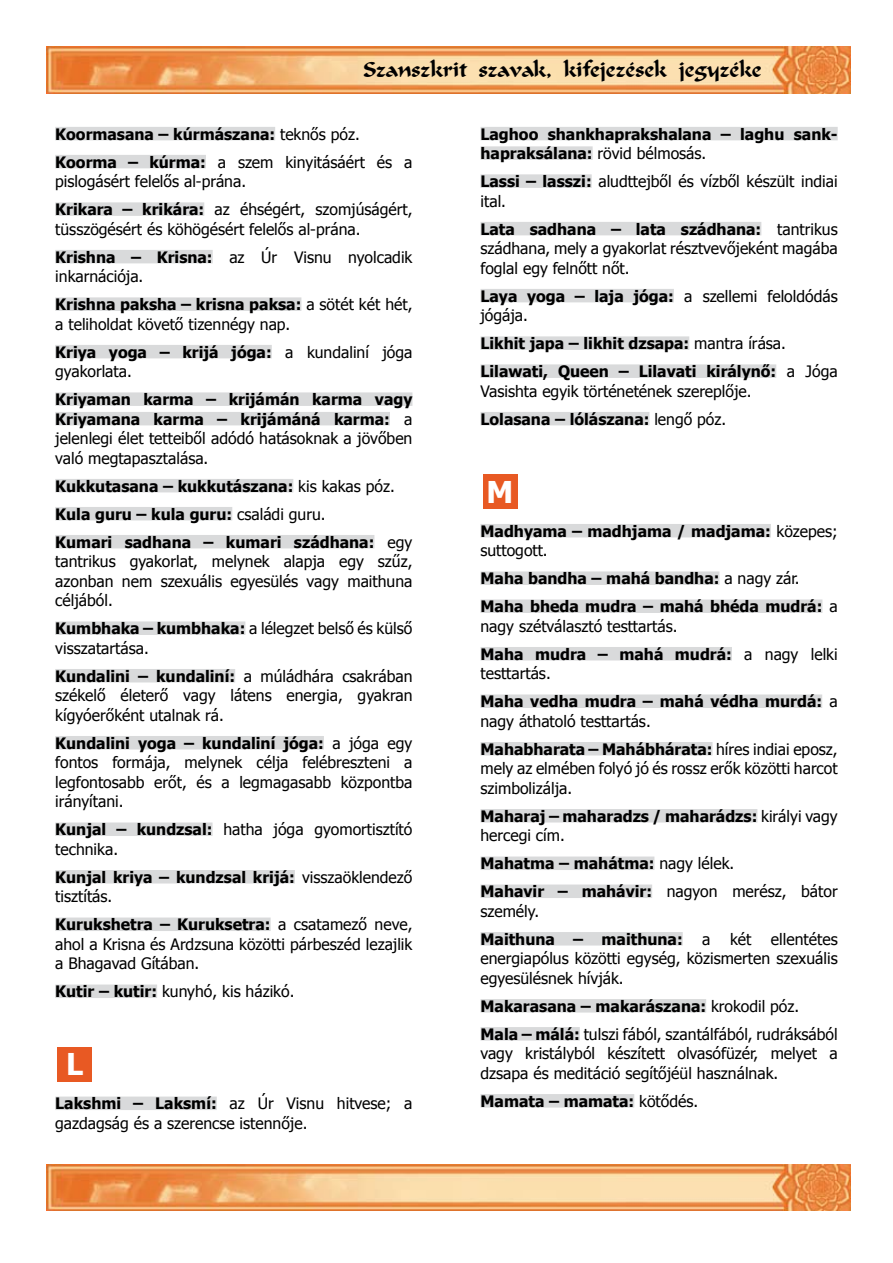
<style>
.page{position:relative;width:893px;height:1263px;background:#fff}
.page>*{position:absolute;margin:0;border:0;box-sizing:border-box;transform-origin:0 0}
.t1{font:700 30px "Tahoma";color:#fff}
.t2{font:21px "Merlin";letter-spacing:-.01em;color:#000}
.t3{font:15.75px/19.5px "Tahoma";color:#000}
.t4{font:700 15.75px/28px "Tahoma";color:#000}
.s1{font-weight:400}
.s2{font-weight:700}
</style>
<div class="page">
<img style="left:47px;top:47px;width:803px;height:46px">
<img style="left:47px;top:1164px;width:803px;height:47px">
<div style="left:55px;top:127px;width:220px;height:13px;background:#d9dadb"></div>
<div style="left:55px;top:155px;width:151px;height:13px;background:#d9dadb"></div>
<div style="left:55px;top:202px;width:149px;height:14px;background:#d9dadb"></div>
<div style="left:55px;top:250px;width:158px;height:13px;background:#d9dadb"></div>
<div style="left:55px;top:297px;width:246px;height:14px;background:#d9dadb"></div>
<div style="left:55px;top:345px;width:217px;height:13px;background:#d9dadb"></div>
<div style="left:55px;top:392px;width:357px;height:14px;background:#d9dadb"></div>
<div style="left:55px;top:412px;width:335px;height:13px;background:#d9dadb"></div>
<div style="left:55px;top:479px;width:238px;height:13px;background:#d9dadb"></div>
<div style="left:55px;top:507px;width:177px;height:13px;background:#d9dadb"></div>
<div style="left:55px;top:535px;width:319px;height:13px;background:#d9dadb"></div>
<div style="left:55px;top:621px;width:190px;height:14px;background:#d9dadb"></div>
<div style="left:55px;top:669px;width:180px;height:13px;background:#d9dadb"></div>
<div style="left:55px;top:736px;width:269px;height:13px;background:#d9dadb"></div>
<div style="left:55px;top:822px;width:158px;height:14px;background:#d9dadb"></div>
<div style="left:55px;top:870px;width:240px;height:13px;background:#d9dadb"></div>
<div style="left:55px;top:917px;width:216px;height:14px;background:#d9dadb"></div>
<div style="left:55px;top:984px;width:102px;height:14px;background:#d9dadb"></div>
<div style="left:55px;top:1096px;width:162px;height:14px;background:#d9dadb"></div>
<div style="left:58px;top:1047px;width:34px;height:34px;background:#e85923"></div>
<div style="left:480px;top:127px;width:358px;height:13px;background:#d9dadb"></div>
<div style="left:480px;top:146px;width:113px;height:14px;background:#d9dadb"></div>
<div style="left:480px;top:174px;width:112px;height:14px;background:#d9dadb"></div>
<div style="left:480px;top:222px;width:281px;height:13px;background:#d9dadb"></div>
<div style="left:480px;top:289px;width:194px;height:13px;background:#d9dadb"></div>
<div style="left:480px;top:336px;width:209px;height:14px;background:#d9dadb"></div>
<div style="left:480px;top:364px;width:296px;height:14px;background:#d9dadb"></div>
<div style="left:480px;top:412px;width:169px;height:13px;background:#d9dadb"></div>
<div style="left:480px;top:524px;width:291px;height:13px;background:#d9dadb"></div>
<div style="left:480px;top:571px;width:239px;height:14px;background:#d9dadb"></div>
<div style="left:480px;top:599px;width:342px;height:14px;background:#d9dadb"></div>
<div style="left:480px;top:647px;width:252px;height:13px;background:#d9dadb"></div>
<div style="left:480px;top:694px;width:342px;height:14px;background:#d9dadb"></div>
<div style="left:480px;top:742px;width:232px;height:13px;background:#d9dadb"></div>
<div style="left:480px;top:809px;width:277px;height:13px;background:#d9dadb"></div>
<div style="left:480px;top:856px;width:174px;height:14px;background:#d9dadb"></div>
<div style="left:480px;top:884px;width:172px;height:14px;background:#d9dadb"></div>
<div style="left:480px;top:932px;width:203px;height:13px;background:#d9dadb"></div>
<div style="left:480px;top:999px;width:226px;height:13px;background:#d9dadb"></div>
<div style="left:480px;top:1027px;width:100px;height:13px;background:#d9dadb"></div>
<div style="left:480px;top:1094px;width:154px;height:13px;background:#d9dadb"></div>
<div style="left:483px;top:475px;width:34px;height:34px;background:#e85923"></div>
<h2 class="t2" style="left:363px;top:57px;width:401px">Szanszkrit szavak, kifejezések jegyzéke</h2>
<p class="t4" style="left:55px;top:119px;width:359px">Koormasana – kúrmászana: <span class="s1">teknős póz.<br></span>Koorma – kúrma: <span class="s1">a szem kinyitásáért és a</span></p>
<p class="t3" style="left:55px;top:167px;width:359px;line-height:28px">pislogásért felelős al-prána.<br><span class="s2">Krikara – krikára:</span> az éhségért, szomjúságért,</p>
<p class="t3" style="left:55px;top:214px;width:359px;line-height:28px">tüsszögésért és köhögésért felelős al-prána.<br><span class="s2">Krishna – Krisna:</span> az Úr Visnu nyolcadik</p>
<p class="t3" style="left:55px;top:262px;width:359px;line-height:28px">inkarnációja.<br><span class="s2">Krishna paksha – krisna paksa:</span> a sötét két hét,</p>
<p class="t3" style="left:55px;top:309px;width:359px;line-height:28px">a teliholdat követő tizennégy nap.<br><span class="s2">Kriya yoga – krijá jóga:</span> a kundaliní jóga</p>
<p class="t3" style="left:55px;top:361px;width:78px">gyakorlata.</p>
<p class="t3" style="left:55px;top:389px;width:359px;text-align:justify"><span class="s2">Kriyaman karma – krijámán karma vagy Kriyamana karma – krijámáná karma:</span> a jelenlegi élet tetteiből adódó hatásoknak a jövőben való megtapasztalása.</p>
<p class="t4" style="left:55px;top:471px;width:359px">Kukkutasana – kukkutászana: <span class="s1">kis kakas póz.<br></span>Kula guru – kula guru: <span class="s1">családi guru.<br></span>Kumari sadhana – kumari szádhana: <span class="s1">egy</span></p>
<p class="t3" style="left:55px;top:551px;width:359px;text-align:justify">tantrikus gyakorlat, melynek alapja egy szűz, azonban nem szexuális egyesülés vagy maithuna céljából.</p>
<p class="t3" style="left:55px;top:618px;width:359px"><span class="s2">Kumbhaka – kumbhaka:</span> a lélegzet belső és külső visszatartása.</p>
<p class="t3" style="left:55px;top:665px;width:359px;text-align:justify"><span class="s2">Kundalini – kundaliní:</span> a múládhára csakrában székelő életerő vagy látens energia, gyakran kígyóerőként utalnak rá.</p>
<p class="t3" style="left:55px;top:732px;width:359px;text-align:justify"><span class="s2">Kundalini yoga – kundaliní jóga:</span> a jóga egy fontos formája, melynek célja felébreszteni a legfontosabb erőt, és a legmagasabb központba irányítani.</p>
<p class="t3" style="left:55px;top:819px;width:359px"><span class="s2">Kunjal – kundzsal:</span> hatha jóga gyomortisztító technika.</p>
<p class="t4" style="left:55px;top:866px;width:359px;line-height:19.5px">Kunjal kriya – kundzsal krijá: <span class="s1">visszaöklendező tisztítás.</span></p>
<p class="t3" style="left:55px;top:914px;width:359px;text-align:justify"><span class="s2">Kurukshetra – Kuruksetra:</span> a csatamező neve, ahol a Krisna és Ardzsuna közötti párbeszéd lezajlik a Bhagavad Gítában.</p>
<p class="t3" style="left:55px;top:981px;width:241px"><span class="s2">Kutir – kutir:</span> kunyhó, kis házikó.</p>
<h1 class="t1" style="left:66px;top:1043px;width:19px">L</h1>
<p class="t3" style="left:55px;top:1093px;width:359px"><span class="s2">Lakshmi – Laksmí:</span> az Úr Visnu hitvese; a gazdagság és a szerencse istennője.</p>
<p class="t4" style="left:480px;top:123px;width:359px;line-height:19.5px">Laghoo shankhaprakshalana – laghu sank&shy;hapraksálana: <span class="s1">rövid bélmosás.</span></p>
<p class="t3" style="left:480px;top:171px;width:359px"><span class="s2">Lassi – lasszi:</span> aludttejből és vízből készült indiai ital.</p>
<p class="t3" style="left:480px;top:218px;width:359px;text-align:justify"><span class="s2">Lata sadhana – lata szádhana:</span> tantrikus szádhana, mely a gyakorlat résztvevőjeként magába foglal egy felnőtt nőt.</p>
<p class="t3" style="left:480px;top:285px;width:359px"><span class="s2">Laya yoga – laja jóga:</span> a szellemi feloldódás jógája.</p>
<p class="t4" style="left:480px;top:328px;width:359px">Likhit japa – likhit dzsapa: <span class="s1">mantra írása.<br></span>Lilawati, Queen – Lilavati királynő: <span class="s1">a Jóga</span></p>
<p class="t3" style="left:480px;top:376px;width:273px;line-height:28px">Vasishta egyik történetének szereplője.<br><span class="s2">Lolasana – lólászana:</span> lengő póz.</p>
<h1 class="t1" style="left:486px;top:471px;width:28px">M</h1>
<p class="t4" style="left:480px;top:520px;width:359px;line-height:19.5px">Madhyama – madhjama / madjama: <span class="s1">közepes; suttogott.</span></p>
<p class="t4" style="left:480px;top:563px;width:359px">Maha bandha – mahá bandha: <span class="s1">a nagy zár.<br></span>Maha bheda mudra – mahá bhéda mudrá: <span class="s1">a</span></p>
<p class="t3" style="left:480px;top:611px;width:359px;line-height:28px">nagy szétválasztó testtartás.<br><span class="s2">Maha mudra – mahá mudrá:</span> a nagy lelki</p>
<p class="t4" style="left:480px;top:658px;width:359px"><span class="s1">testtartás.<br></span>Maha vedha mudra – mahá védha murdá: <span class="s1">a</span></p>
<p class="t3" style="left:480px;top:706px;width:359px;line-height:28px">nagy áthatoló testtartás.<br><span class="s2">Mahabharata – Mahábhárata:</span> híres indiai eposz,</p>
<p class="t3" style="left:480px;top:758px;width:359px">mely az elmében folyó jó és rossz erők közötti harcot szimbolizálja.</p>
<p class="t4" style="left:480px;top:805px;width:359px;line-height:19.5px">Maharaj – maharadzs / maharádzs: <span class="s1">királyi vagy hercegi cím.</span></p>
<p class="t4" style="left:480px;top:848px;width:359px">Mahatma – mahátma: <span class="s1">nagy lélek.<br></span>Mahavir – mahávir: <span class="s1">nagyon merész, bátor</span></p>
<p class="t3" style="left:480px;top:896px;width:359px;line-height:28px">személy.<br><span class="s2">Maithuna – maithuna:</span> a két ellentétes</p>
<p class="t3" style="left:480px;top:948px;width:359px">energiapólus közötti egység, közismerten szexuális egyesülésnek hívják.</p>
<p class="t3" style="left:480px;top:991px;width:359px;line-height:28px"><span class="s2">Makarasana – makarászana:</span> krokodil póz.<br><span class="s2">Mala – málá:</span> tulszi fából, szantálfából, rudráksából</p>
<p class="t3" style="left:480px;top:1043px;width:359px">vagy kristályból készített olvasófüzér, melyet a dzsapa és meditáció segítőjéül használnak.</p>
<p class="t4" style="left:480px;top:1086px;width:219px">Mamata – mamata: <span class="s1">kötődés.</span></p>
</div>
